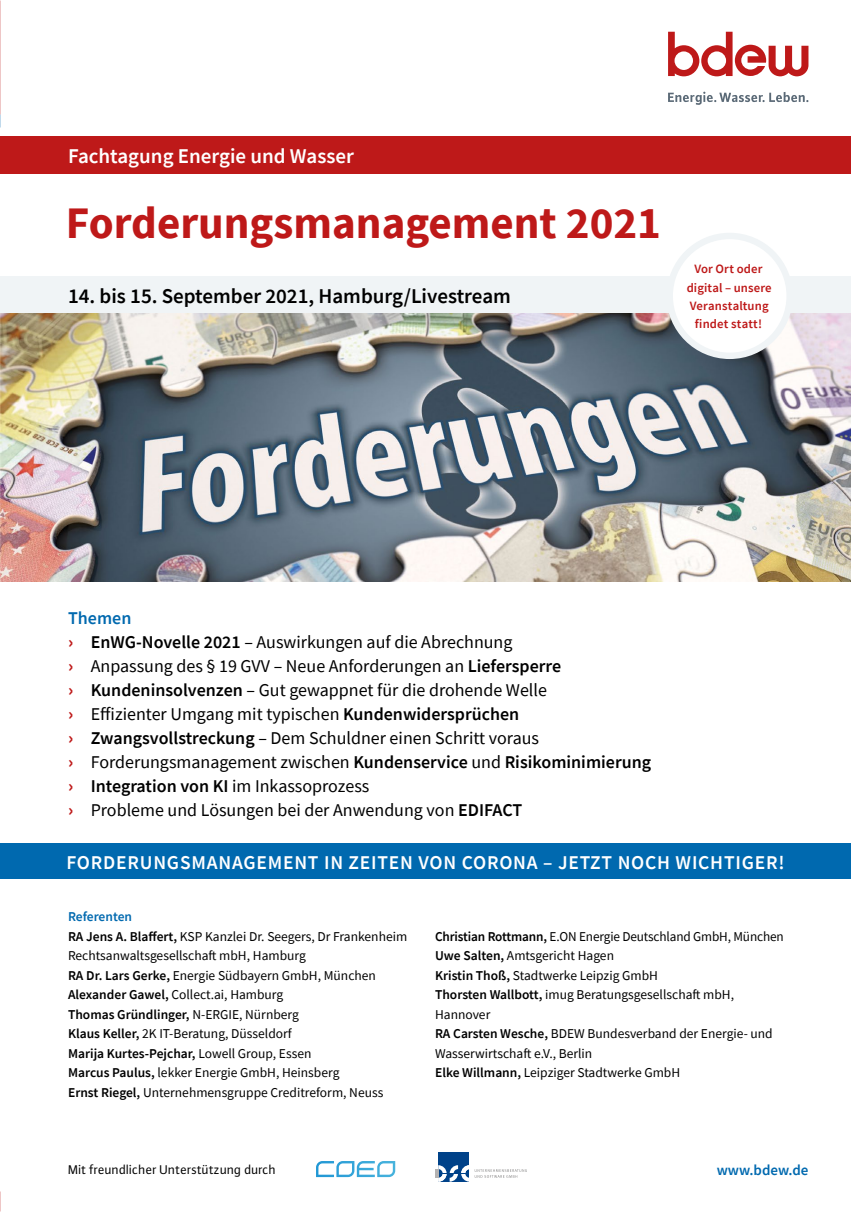
<style>
.page{position:relative;width:851px;height:1212px;background:#fff}
.page>*{position:absolute;margin:0;border:0;box-sizing:border-box;transform-origin:0 0}
.t1{font:700 45px "Source Sans Pro";color:#be1919}
.t2{font:600 21px "Source Sans Pro";color:#000}
.t3{font:600 21px "Source Sans Pro";color:#fff}
.t4{font:600 19.5px "Source Sans Pro";letter-spacing:.04em;color:#fff}
.t5{font:18px/24px "Source Sans Pro";color:#000}
.t6{font:600 15px "Source Sans Pro";color:#0069af}
.t7{font:13.5px/19.5px "Source Sans Pro";color:#000}
.t8{font:13.5px "Plus Sans Normal LF";color:#000}
.t9{font:600 12.75px/18.3px "Source Sans Pro";letter-spacing:.01em;color:#be1919;text-align:center}
.s1{font-weight:600;color:#0069af}
.s2{font-weight:700;color:#be1919}
.s3{font-weight:600}
</style>
<div class="page">
<svg style="left:668px;top:92px;width:140px;height:13px"></svg>
<svg style="left:668px;top:32px;width:140px;height:44px"></svg>
<div style="left:0;top:137px;width:850px;height:37px;background:#be1919"></div>
<div style="left:0;top:277px;width:850px;height:37px;background:#f0f4f6"></div>
<div style="left:0;top:843px;width:850px;height:36px;background:#0069af"></div>
<img style="left:0;top:314px;width:850px;height:267px">
<div style="left:438px;top:1152px;width:31px;height:30px;background:#004289"></div>
<svg style="left:435px;top:1165px;width:92px;height:17px"></svg>
<div style="left:669px;top:236px;width:120px;height:120px;background:#fff;border-radius:50%"></div>
<div style="left:666px;top:233px;width:126px;height:126px;border:6px solid #f0f4f6;border-radius:50%"></div>
<svg style="left:316px;top:1161px;width:79px;height:16px"></svg>
<h2 class="t3" style="left:68px;top:142px;width:287px">Fachtagung Energie und Wasser</h2>
<h1 class="t1" style="left:66px;top:192px;width:596px">Forderungsmanagement 2021</h1>
<h2 class="t2" style="left:68px;top:282px;width:444px">14. bis 15. September 2021, Hamburg/Livestream</h2>
<p class="t9" style="left:686px;top:260px;width:87px">Vor Ort oder digital – unsere<br>Veranstaltung findet statt!</p>
<p class="t5" style="left:68px;top:606px;width:584px"><span class="s1">Themen<br></span><span class="s2">›</span> <span class="s3">EnWG-Novelle 2021</span> – Auswirkungen auf die Abrechnung<br><span class="s2">›</span> Anpassung des § 19 GVV – Neue Anforderungen an <span class="s3">Liefersperre<br></span><span class="s2">›</span> <span class="s3">Kundeninsolvenzen</span> – Gut gewappnet für die drohende Welle<br><span class="s2">›</span> Effizienter Umgang mit typischen <span class="s3">Kundenwidersprüchen<br></span><span class="s2">›</span> <span class="s3">Zwangsvollstreckung</span> – Dem Schuldner einen Schritt voraus<br><span class="s2">›</span> Forderungsmanagement zwischen <span class="s3">Kundenservice</span> und <span class="s3">Risikominimierung </span><span class="s2">›</span> <span class="s3">Integration von KI</span> im Inkassoprozess<br><span class="s2">›</span> Probleme und Lösungen bei der Anwendung von <span class="s3">EDIFACT</span></p>
<h3 class="t4" style="left:66px;top:849px;width:719px">FORDERUNGSMANAGEMENT IN ZEITEN VON CORONA – JETZT NOCH WICHTIGER!</h3>
<p class="t7" style="left:68px;top:907px;width:340px"><span class="s1">Referenten<br></span><span class="s3">RA Jens A. Blaffert,</span> KSP Kanzlei Dr. Seegers, Dr Frankenheim Rechtsanwaltsgesellschaft mbH, Hamburg<br><span class="s3">RA Dr. Lars Gerke,</span> Energie Südbayern GmbH, München <span class="s3">Alexander Gawel,</span> Collect.ai, Hamburg<br><span class="s3">Thomas Gründlinger,</span> N-ERGIE, Nürnberg<br><span class="s3">Klaus Keller,</span> 2K IT-Beratung, Düsseldorf<br><span class="s3">Marija Kurtes-Pejchar,</span> Lowell Group, Essen<br><span class="s3">Marcus Paulus,</span> lekker Energie GmbH, Heinsberg<br><span class="s3">Ernst Riegel,</span> Unternehmensgruppe Creditreform, Neuss</p>
<p class="t8" style="left:68px;top:1161px;width:209px">Mit freundlicher Unterstützung durch</p>
<p class="t7" style="left:435px;top:926px;width:350px"><span class="s3">Christian Rottmann,</span> E.ON Energie Deutschland GmbH, München <span class="s3">Uwe Salten,</span> Amtsgericht Hagen<br><span class="s3">Kristin Thoß,</span> Stadtwerke Leipzig GmbH<br><span class="s3">Thorsten Wallbott,</span> imug Beratungsgesellschaft mbH, Hannover<br><span class="s3">RA Carsten Wesche,</span> BDEW Bundesverband der Energie- und Wasserwirtschaft e.V., Berlin<br><span class="s3">Elke Willmann,</span> Leipziger Stadtwerke GmbH</p>
<p class="t6" style="left:716px;top:1160px;width:93px">www.bdew.de</p>
</div>
